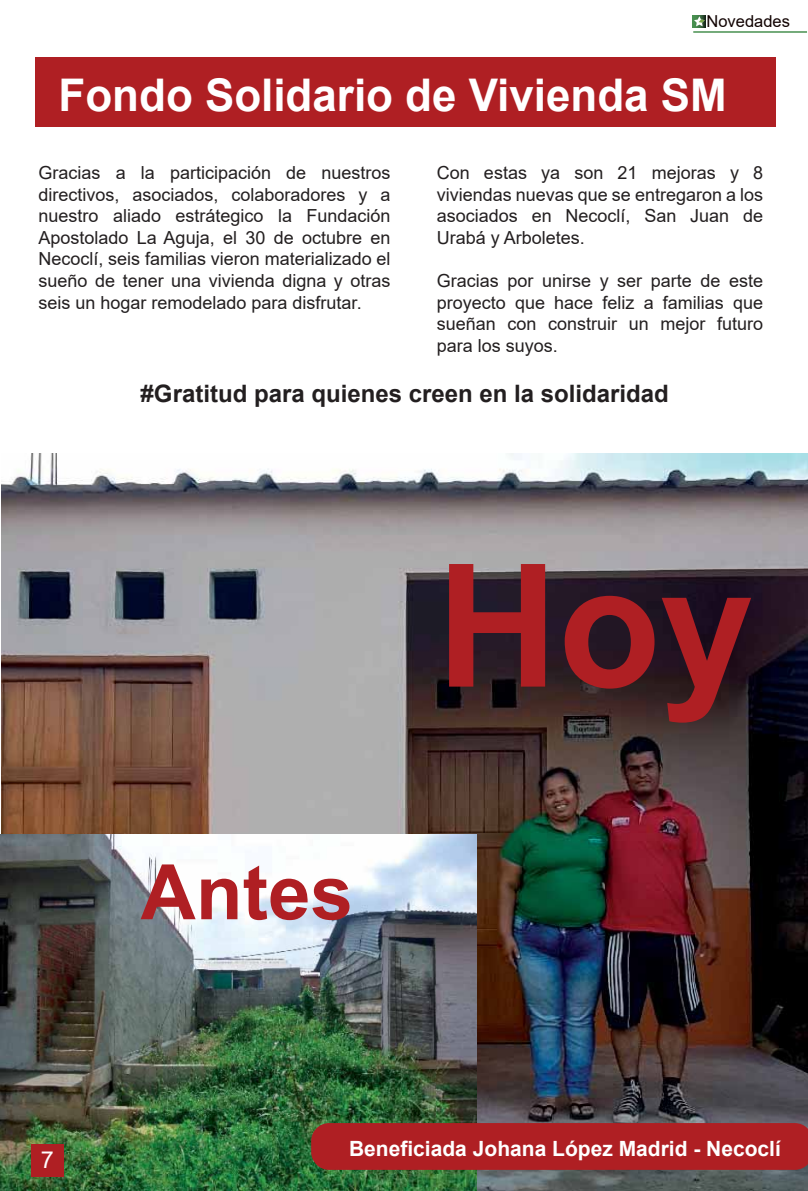
<style>
.page{position:relative;width:808px;height:1191px;background:#fff}
.page>*{position:absolute;margin:0;border:0;box-sizing:border-box;transform-origin:0 0}
.t1{font:700 171.15px "Arial";color:#af1f23}
.t2{font:700 76.5px "Arial";color:#af1f23}
.t3{font:700 45px "Arial";color:#fff}
.t4{font:700 24px "Arial";color:#231f20}
.t5{font:23.4px "Arial";color:#fff}
.t6{font:700 21px "Arial";color:#fff}
.t7{font:18px/21.6px "Arial";color:#231f20;text-align:justify}
.t8{font:16.5px "Arial";color:#110302}
</style>
<div class="page">
<img style="left:1px;top:454px;width:807px;height:736px">
<div style="left:35px;top:57px;width:741px;height:69px;background:#af1f23"></div>
<img style="left:0;top:834px;width:476px;height:356px">
<div style="left:31px;top:1143px;width:33px;height:33px;background:#af1f23"></div>
<hr style="left:693px;top:31px;width:114px;height:2px;background:#489050">
<svg style="left:693px;top:15px;width:13px;height:13px"></svg>
<div style="left:311px;top:1123px;width:497px;height:46px;background:#af1f23"></div>
<p class="t8" style="left:706px;top:12px;width:85px">Novedades</p>
<h3 class="t3" style="left:59px;top:70px;width:670px">Fondo Solidario de Vivienda SM</h3>
<p class="t7" style="left:39px;top:162px;width:353px">Gracias a la participación de nuestros directivos, asociados, colaboradores y a nuestro aliado estrátegico la Fundación Apostolado La Aguja, el 30 de octubre en Necoclí, seis familias vieron materializado el sueño de tener una vivienda digna y otras seis un hogar remodelado para disfrutar.</p>
<p class="t7" style="left:437px;top:162px;width:328px">Con estas ya son 21 mejoras y 8 viviendas nuevas que se entregaron a los asociados en Necoclí, San Juan de Urabá y Arboletes.</p>
<p class="t7" style="left:437px;top:270px;width:328px">Gracias por unirse y ser parte de este proyecto que hace feliz a familias que sueñan con construir un mejor futuro para los suyos.</p>
<h3 class="t4" style="left:141px;top:381px;width:530px">#Gratitud para quienes creen en la solidaridad</h3>
<h2 class="t2" style="left:141px;top:850px;width:214px">Antes</h2>
<h1 class="t1" style="left:437px;top:531px;width:318px">Hoy</h1>
<p class="t5" style="left:41px;top:1147px;width:15px">7</p>
<p class="t6" style="left:349px;top:1136px;width:433px">Beneficiada Johana López Madrid - Necoclí</p>
</div>
